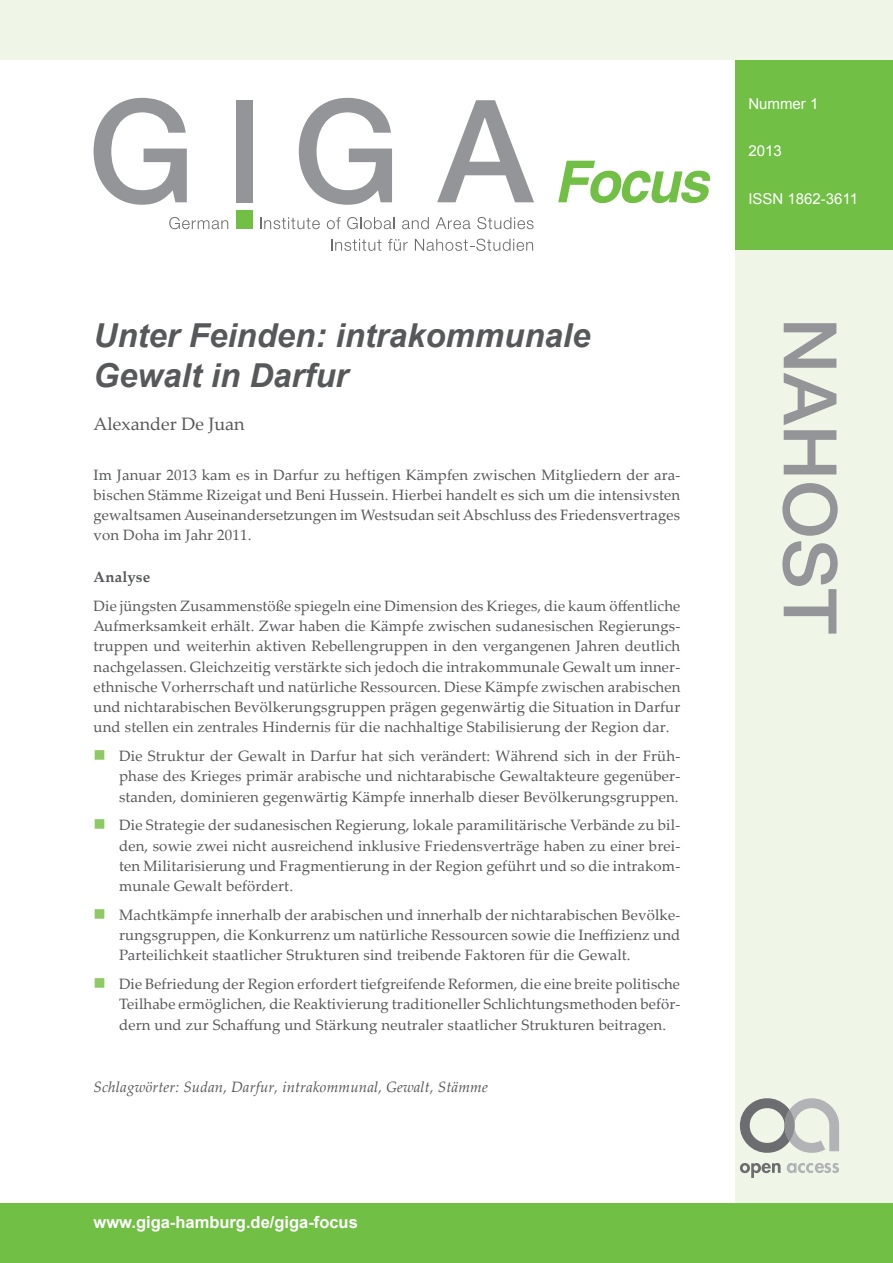
<style>
.page{position:relative;width:893px;height:1263px;background:#fff}
.page>*{position:absolute;margin:0;border:0;box-sizing:border-box;transform-origin:0 0}
.t1{font:italic 700 33px/39.6px "Arial";color:#57585a}
.t2{font:18px "Palatino Linotype";color:#57585a}
.t3{font:700 16.5px "Arial";color:#fff}
.t4{font:15px/20.2px "Palatino Linotype";letter-spacing:.01em;color:#57585a;text-align:justify}
.t5{font:italic 15px "Palatino Linotype";letter-spacing:.01em;color:#57585a}
.t6{font:15px "Arial";color:#fff}
.t7{font:700 15px "Palatino Linotype";letter-spacing:.01em;color:#57585a}
</style>
<div class="page">
<div style="left:736px;top:60px;width:157px;height:207px;background:#71bf44"></div>
<div style="left:736px;top:251px;width:157px;height:1012px;background:#eff6e8"></div>
<div style="left:0;top:1203px;width:893px;height:60px;background:#71bf44"></div>
<div style="left:0;top:0;width:893px;height:60px;background:#eff6e8"></div>
<svg style="left:784px;top:323px;width:52px;height:151px"></svg>
<svg style="left:782px;top:483px;width:56px;height:151px"></svg>
<svg style="left:331px;top:239px;width:50px;height:12px"></svg>
<svg style="left:388px;top:239px;width:20px;height:12px"></svg>
<svg style="left:415px;top:239px;width:118px;height:12px"></svg>
<svg style="left:169px;top:217px;width:59px;height:12px"></svg>
<svg style="left:260px;top:217px;width:60px;height:12px"></svg>
<svg style="left:327px;top:217px;width:14px;height:12px"></svg>
<svg style="left:347px;top:217px;width:47px;height:12px"></svg>
<svg style="left:402px;top:217px;width:27px;height:12px"></svg>
<svg style="left:436px;top:217px;width:34px;height:12px"></svg>
<svg style="left:477px;top:217px;width:57px;height:12px"></svg>
<div style="left:236px;top:100px;width:17px;height:102px;background:#939598"></div>
<svg style="left:94px;top:98px;width:93px;height:107px"></svg>
<svg style="left:299px;top:98px;width:93px;height:107px"></svg>
<svg style="left:437px;top:100px;width:97px;height:102px"></svg>
<div style="left:236px;top:211px;width:17px;height:18px;background:#71bf44"></div>
<svg style="left:558px;top:161px;width:153px;height:42px"></svg>
<svg style="left:740px;top:1098px;width:99px;height:55px"></svg>
<svg style="left:740px;top:1163px;width:41px;height:15px"></svg>
<svg style="left:787px;top:1163px;width:52px;height:10px"></svg>
<h1 class="t1" style="left:94px;top:317px;width:498px">Unter Feinden: intrakommunale<br>Gewalt in Darfur</h1>
<p class="t2" style="left:94px;top:411px;width:153px">Alexander De Juan</p>
<p class="t4" style="left:94px;top:464px;width:588px">Im Januar 2013 kam es in Darfur zu heftigen Kämpfen zwischen Mitgliedern der ara&shy;bischen Stämme Rizeigat und Beni Hussein. Hierbei handelt es sich um die intensivsten gewaltsamen Auseinandersetzungen im Westsudan seit Abschluss des Friedensvertrages von Doha im Jahr 2011.</p>
<p class="t7" style="left:94px;top:566px;width:58px">Analyse</p>
<p class="t4" style="left:94px;top:595px;width:588px">Die jüngsten Zusammenstöße spiegeln eine Dimension des Krieges, die kaum öffentliche Aufmerksamkeit erhält. Zwar haben die Kämpfe zwischen sudanesischen Regierungs&shy;truppen und weiterhin aktiven Rebellengruppen in den vergangenen Jahren deutlich nachgelassen. Gleichzeitig verstärkte sich jedoch die intrakommunale Gewalt um inner&shy;ethnische Vorherrschaft und natürliche Ressourcen. Diese Kämpfe zwischen arabischen und nichtarabischen Bevölkerungsgruppen prägen gegenwärtig die Situation in Darfur und stellen ein zentrales Hindernis für die nachhaltige Stabilisierung der Region dar.</p>
<p class="t4" style="left:119px;top:745px;width:563px">Die Struktur der Gewalt in Darfur hat sich verändert: Während sich in der Früh&shy;phase des Krieges primär arabische und nichtarabische Gewaltakteure gegenüber&shy;standen, dominieren gegenwärtig Kämpfe innerhalb dieser Bevölkerungsgruppen.</p>
<p class="t4" style="left:119px;top:814px;width:563px">Die Strategie der sudanesischen Regierung, lokale paramilitärische Verbände zu bil&shy;den, sowie zwei nicht ausreichend inklusive Friedensverträge haben zu einer brei&shy;ten Militarisierung und Fragmentierung in der Region geführt und so die intrakom&shy;munale Gewalt befördert.</p>
<p class="t4" style="left:119px;top:904px;width:563px">Machtkämpfe innerhalb der arabischen und innerhalb der nichtarabischen Bevölke&shy;rungsgruppen, die Konkurrenz um natürliche Ressourcen sowie die Ineffizienz und Parteilichkeit staatlicher Strukturen sind treibende Faktoren für die Gewalt.</p>
<p class="t4" style="left:119px;top:973px;width:563px">Die Befriedung der Region erfordert tiefgreifende Reformen, die eine breite politische Teilhabe ermöglichen, die Reaktivierung traditioneller Schlichtungsmethoden beför&shy;dern und zur Schaffung und Stärkung neutraler staatlicher Strukturen beitragen.</p>
<p class="t5" style="left:94px;top:1076px;width:396px">Schlagwörter: Sudan, Darfur, intrakommunal, Gewalt, Stämme</p>
<p class="t3" style="left:94px;top:1211px;width:266px">www.giga-hamburg.de/giga-focus</p>
<p class="t6" style="left:748px;top:94px;width:72px">Nummer 1</p>
<p class="t6" style="left:748px;top:141px;width:35px">2013</p>
<p class="t6" style="left:748px;top:189px;width:111px">ISSN 1862-3611</p>
</div>
